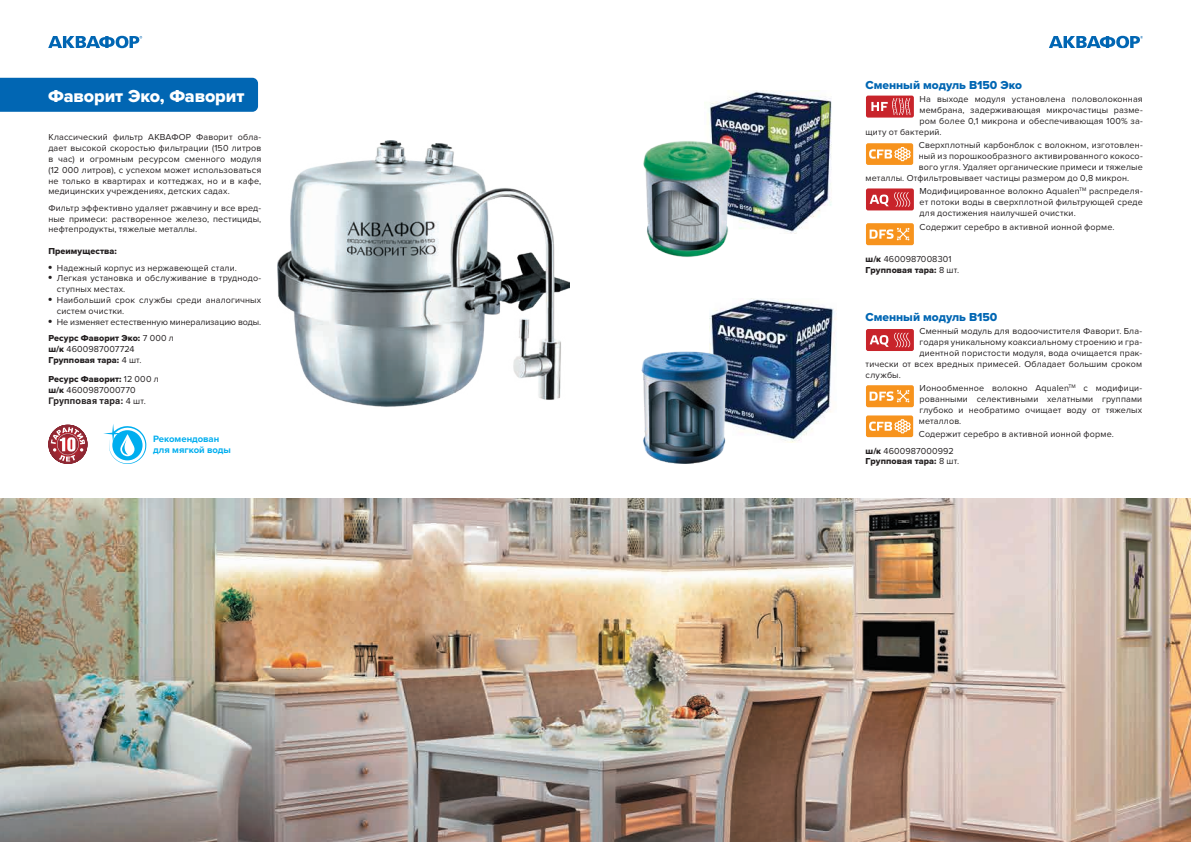
<style>
.page{position:relative;width:1191px;height:842px;background:#fff}
.page>*{position:absolute;margin:0;border:0;box-sizing:border-box;transform-origin:0 0}
.t1{font:18px "Proxima Nova Extrabld";letter-spacing:-.005em;color:#fff}
.t2{font:12px "Proxima Nova Extrabld";color:#0166b3}
.t3{font:700 9.5px/11.5px "Proxima Nova";color:#00aeef}
.t4{font:9px/10.8px "Proxima Nova";letter-spacing:.015em;color:#231f20;text-align:justify}
.t5{font:9px/19.3px "Proxima Nova Extrabld";letter-spacing:.01em;color:#231f20}
.t6{font:9px "Proxima Nova";letter-spacing:-.005em;color:#231f20}
.t7{font:700 9px "Helios";letter-spacing:.025em;color:#231f20}
.s1{font-family:"Helios";font-size:10px}
.s2{font-family:"Proxima Nova"}
.s3{font-family:"Proxima Nova Extrabld"}
.s4{font-family:"Proxima Nova";font-weight:400}
</style>
<div class="page">
<img style="left:277px;top:140px;width:293px;height:267px">
<img style="left:0;top:498px;width:1191px;height:344px">
<svg style="left:48px;top:425px;width:40px;height:39px"></svg>
<img style="left:704px;top:91px;width:128px;height:143px">
<img style="left:643px;top:141px;width:88px;height:116px">
<div style="left:866px;top:96px;width:48px;height:22px;background:#c8242b;border-radius:2px"></div>
<svg style="left:871px;top:98px;width:39px;height:17px"></svg>
<div style="left:866px;top:188px;width:48px;height:22px;background:#c8242b;border-radius:2px"></div>
<svg style="left:869px;top:195px;width:19px;height:11px"></svg>
<svg style="left:894px;top:192px;width:16px;height:15px"></svg>
<div style="left:866px;top:223px;width:48px;height:22px;background:#f7931d;border-radius:2px"></div>
<svg style="left:869px;top:228px;width:40px;height:12px"></svg>
<div style="left:866px;top:143px;width:47px;height:22px;background:#f7931d;border-radius:2px"></div>
<svg style="left:869px;top:147px;width:41px;height:14px"></svg>
<img style="left:709px;top:298px;width:128px;height:144px">
<img style="left:641px;top:348px;width:90px;height:116px">
<div style="left:866px;top:329px;width:48px;height:22px;background:#c8242b;border-radius:2px"></div>
<svg style="left:869px;top:335px;width:19px;height:12px"></svg>
<svg style="left:894px;top:333px;width:16px;height:14px"></svg>
<div style="left:866px;top:385px;width:48px;height:22px;background:#f7931d;border-radius:2px"></div>
<svg style="left:869px;top:390px;width:40px;height:12px"></svg>
<div style="left:866px;top:415px;width:47px;height:22px;background:#f7931d;border-radius:2px"></div>
<svg style="left:869px;top:419px;width:41px;height:14px"></svg>
<svg style="left:103px;top:424px;width:43px;height:40px"></svg>
<svg style="left:48px;top:36px;width:94px;height:12px"></svg>
<svg style="left:1049px;top:36px;width:93px;height:12px"></svg>
<div style="left:0;top:78px;width:258px;height:34px;background:#0166b3"></div>
<h1 class="t1" style="left:48px;top:82px;width:198px">Фаворит Эко, Фаворит</h1>
<p class="t4" style="left:48px;top:132px;width:214px">Классический фильтр АКВАФОР Фаворит обла&shy;дает высокой скоростью фильтрации (150 литров в час) и огромным ресурсом сменного модуля (12 000 литров), с успехом может использоваться не только в квартирах и коттеджах, но и в кафе, медицинских учреждениях, детских садах.</p>
<p class="t4" style="left:48px;top:202px;width:214px">Фильтр эффективно удаляет ржавчину и все вред&shy;ные примеси: растворенное железо, пестициды, нефтепродукты, тяжелые металлы.</p>
<p class="t5" style="left:48px;top:241px;width:70px">Преимущества:</p>
<p class="t4" style="left:48px;top:262px;width:190px"><span class="s1">•</span> Надежный корпус из нержавеющей стали.</p>
<p class="t4" style="left:57px;top:272px;width:206px;text-indent:-9px"><span class="s1">•</span> Легкая установка и обслуживание в труднодо&shy;ступных местах.</p>
<p class="t4" style="left:57px;top:294px;width:206px;text-indent:-9px"><span class="s1">•</span> Наибольший срок службы среди аналогичных систем очистки.</p>
<p class="t6" style="left:48px;top:315px;width:214px"><span class="s1">•</span> Не изменяет естественную минерализацию воды.</p>
<p class="t5" style="left:48px;top:328px;width:127px">Ресурс Фаворит Эко: <span class="s2">7 000 л</span></p>
<p class="t4" style="left:48px;top:343px;width:88px"><span class="s3">ш/к</span> 4600987007724</p>
<p class="t5" style="left:48px;top:350px;width:112px">Групповая тара: <span class="s2">4 шт.<br></span>Ресурс Фаворит: <span class="s2">12 000 л</span></p>
<p class="t4" style="left:48px;top:384px;width:89px"><span class="s3">ш/к</span> 4600987000770</p>
<p class="t7" style="left:48px;top:395px;width:99px">Групповая тара: <span class="s4">4 шт.</span></p>
<p class="t3" style="left:153px;top:433px;width:79px">Рекомендован для мягкой воды</p>
<h2 class="t2" style="left:865px;top:76px;width:158px">Сменный модуль B150 Эко</h2>
<p class="t4" style="left:919px;top:93px;width:225px">На выходе модуля установлена половолоконная</p>
<p class="t4" style="left:919px;top:104px;width:225px">мембрана, задерживающая микрочастицы разме-</p>
<p class="t4" style="left:919px;top:115px;width:225px">ром более 0,1 микрона и обеспечивающая 100% за-</p>
<p class="t4" style="left:865px;top:126px;width:77px">щиту от бактерий.</p>
<p class="t4" style="left:919px;top:139px;width:225px">Сверхплотный карбонблок с волокном, изготовлен-</p>
<p class="t4" style="left:919px;top:150px;width:225px">ный из порошкообразного активированного кокосо-</p>
<p class="t4" style="left:919px;top:161px;width:225px">вого угля. Удаляет органические примеси и тяжелые</p>
<p class="t4" style="left:865px;top:172px;width:265px">металлы. Отфильтровывает частицы размером до 0,8 микрон.</p>
<p class="t4" style="left:919px;top:186px;width:225px">Модифицированное волокно Aqualen<sup>ТМ</sup> распределя&shy;ет потоки воды в сверхплотной фильтрующей среде для достижения наилучшей очистки.</p>
<p class="t4" style="left:919px;top:221px;width:196px">Содержит серебро в активной ионной форме.</p>
<p class="t4" style="left:865px;top:253px;width:87px"><span class="s3">ш/к</span> 4600987008301</p>
<p class="t5" style="left:865px;top:260px;width:95px">Групповая тара: <span class="s2">8 шт.</span></p>
<h2 class="t2" style="left:865px;top:308px;width:133px">Сменный модуль B150</h2>
<p class="t4" style="left:919px;top:325px;width:224px">Сменный модуль для водоочистителя Фаворит. Бла-</p>
<p class="t4" style="left:919px;top:336px;width:224px">годаря уникальному коаксиальному строению и гра-</p>
<p class="t4" style="left:919px;top:347px;width:224px">диентной пористости модуля, вода очищается прак-</p>
<p class="t4" style="left:865px;top:358px;width:278px">тически от всех вредных примесей. Обладает большим сроком</p>
<p class="t4" style="left:865px;top:369px;width:37px">службы.</p>
<p class="t4" style="left:919px;top:382px;width:225px">Ионообменное волокно Aqualen<sup>ТМ</sup> с модифици&shy;рованными селективными хелатными группами глубоко и необратимо очищает воду от тяжелых металлов.</p>
<p class="t4" style="left:865px;top:426px;width:250px;line-height:16.5px;text-indent:53px">Содержит серебро в активной ионной форме. <span class="s3">ш/к</span> 4600987000992</p>
<p class="t5" style="left:865px;top:452px;width:95px">Групповая тара: <span class="s2">8 шт.</span></p>
</div>
